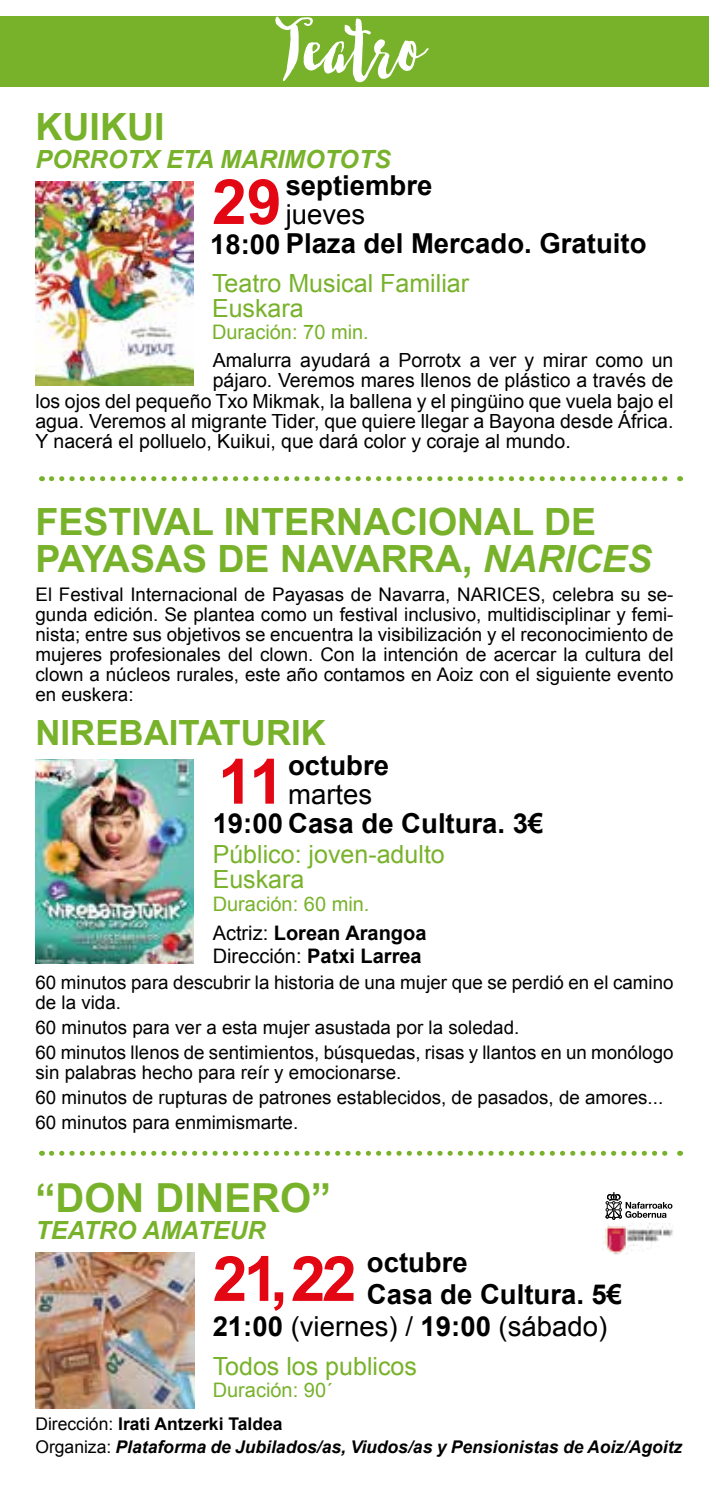
<style>
.page{position:relative;width:709px;height:1489px;background:#fff}
.page>*{position:absolute;margin:0;border:0;box-sizing:border-box;transform-origin:0 0}
.t1{font:75px "Fabulous Script";color:#fff}
.t2{font:700 62.5px "Arial";letter-spacing:-.055em;color:#e30613}
.t3{font:700 40px "Arial";color:#78b22b}
.t4{font:700 37.5px/37.5px "Arial";color:#78b22b}
.t5{font:700 34.75px "Arial";color:#78b22b}
.t6{font:700 27.5px/32.5px "Arial";color:#000}
.t7{font:27.5px "Arial";color:#000}
.t8{font:25px/25px "Arial";color:#78b22b}
.t9{font:italic 700 25px "Arial";color:#78b22b}
.t10{font:20px "Arial";color:#78b22b}
.t11{font:700 20px/22.5px "Arial";color:#000}
.t12{font:19.5px/20px "Arial";color:#000}
.t13{font:18.75px/20px "Arial";color:#000}
.t14{font:italic 700 17.5px/22.5px "Arial";color:#000}
.s1{font-style:italic}
.s2{font-weight:400}
.s3{font-weight:700}
.s4{font-weight:400;font-style:normal}
.s5{font-style:normal}
</style>
<div class="page">
<div style="left:0;top:16px;width:709px;height:70px;background:#78b22b"></div>
<img style="left:36px;top:759px;width:157px;height:204px">
<svg style="left:51px;top:1150px;width:629px;height:5px"></svg>
<svg style="left:51px;top:476px;width:629px;height:5px"></svg>
<img style="left:35px;top:1252px;width:159px;height:155px">
<img style="left:602px;top:1223px;width:71px;height:31px">
<svg style="left:605px;top:1192px;width:67px;height:27px"></svg>
<img style="left:35px;top:181px;width:158px;height:204px">
<h1 class="t1" style="left:286px;top:3px;width:138px">Teatro</h1>
<h3 class="t4" style="left:35px;top:109px;width:131px">KUIKUI</h3>
<h3 class="t9" style="left:35px;top:143px;width:357px">PORROTX ETA MARIMOTOTS</h3>
<h3 class="t6" style="left:286px;top:170px;width:148px">septiembre</h3>
<h3 class="t7" style="left:286px;top:196px;width:81px">jueves</h3>
<h2 class="t2" style="left:212px;top:161px;width:71px">29</h2>
<h3 class="t6" style="left:210px;top:228px;width:438px">18:00 Plaza del Mercado. Gratuito</h3>
<h3 class="t8" style="left:212px;top:270px;width:258px">Teatro Musical Familiar<br>Euskara</h3>
<p class="t10" style="left:212px;top:319px;width:158px">Duración: 70 min.</p>
<p class="t12" style="left:213px;top:350px;width:462px">Amalurra ayudará a Porrotx a ver y mirar como un pájaro. Veremos mares llenos de plástico a través de</p>
<p class="t12" style="left:35px;top:391px;width:639px;text-align:justify">los ojos del pequeño Txo Mikmak, la ballena y el pingüino que vuela bajo el agua. Veremos al migrante Tider, que quiere llegar a Bayona desde África.<br>Y nacerá el polluelo, Kuikui, que dará color y coraje al mundo.</p>
<h3 class="t4" style="left:35px;top:504px;width:618px">FESTIVAL INTERNACIONAL DE<br>PAYASAS DE NAVARRA, <span class="s1">NARICES</span></h3>
<p class="t13" style="left:36px;top:585px;width:639px;text-align:justify">El Festival Internacional de Payasas de Navarra, NARICES, celebra su se&shy;gunda edición. Se plantea como un festival inclusivo, multidisciplinar y femi&shy;nista; entre sus objetivos se encuentra la visibilización y el reconocimiento de mujeres profesionales del clown. Con la intención de acercar la cultura del clown a núcleos rurales, este año contamos en Aoiz con el siguiente evento en euskera:</p>
<h3 class="t5" style="left:36px;top:710px;width:292px">NIREBAITATURIK</h3>
<h3 class="t6" style="left:288px;top:750px;width:102px">octubre</h3>
<h3 class="t7" style="left:288px;top:776px;width:86px">martes</h3>
<h2 class="t2" style="left:218px;top:740px;width:68px">11</h2>
<h3 class="t6" style="left:213px;top:807px;width:332px">19:00 Casa de Cultura. 3€</h3>
<h3 class="t8" style="left:213px;top:842px;width:234px">Público: joven-adulto<br>Euskara</h3>
<p class="t10" style="left:213px;top:890px;width:158px">Duración: 60 min.</p>
<p class="t11" style="left:213px;top:922px;width:215px"><span class="s2">Actriz:</span> Lorean Arangoa<br><span class="s2">Dirección:</span> Patxi Larrea</p>
<p class="t13" style="left:36px;top:972px;width:639px">60 minutos para descubrir la historia de una mujer que se perdió en el camino de la vida.</p>
<p class="t13" style="left:36px;top:1015px;width:639px;line-height:25px">60 minutos para ver a esta mujer asustada por la soledad.<br>60 minutos llenos de sentimientos, búsquedas, risas y llantos en un monólogo</p>
<p class="t13" style="left:36px;top:1060px;width:629px;line-height:25px">sin palabras hecho para reír y emocionarse.<br>60 minutos de rupturas de patrones establecidos, de pasados, de amores...<br>60 minutos para enmimismarte.</p>
<h3 class="t3" style="left:35px;top:1170px;width:297px">“DON DINERO”</h3>
<h3 class="t9" style="left:35px;top:1213px;width:232px">TEATRO AMATEUR</h3>
<h3 class="t6" style="left:367px;top:1246px;width:257px">octubre<br>Casa de Cultura. 5€</h3>
<h2 class="t2" style="left:213px;top:1237px;width:145px">21,22</h2>
<h3 class="t7" style="left:213px;top:1308px;width:396px"><span class="s3">21:00</span> (viernes) / <span class="s3">19:00</span> (sábado)</h3>
<h3 class="t8" style="left:213px;top:1353px;width:206px">Todos los publicos</h3>
<p class="t10" style="left:213px;top:1376px;width:122px">Duración: 90´</p>
<p class="t14" style="left:35px;top:1413px;width:648px"><span class="s4">Dirección:</span> <span class="s5">Irati Antzerki Taldea<br></span><span class="s4">Organiza:</span> Plataforma de Jubilados/as, Viudos/as y Pensionistas de Aoiz/Agoitz</p>
</div>
